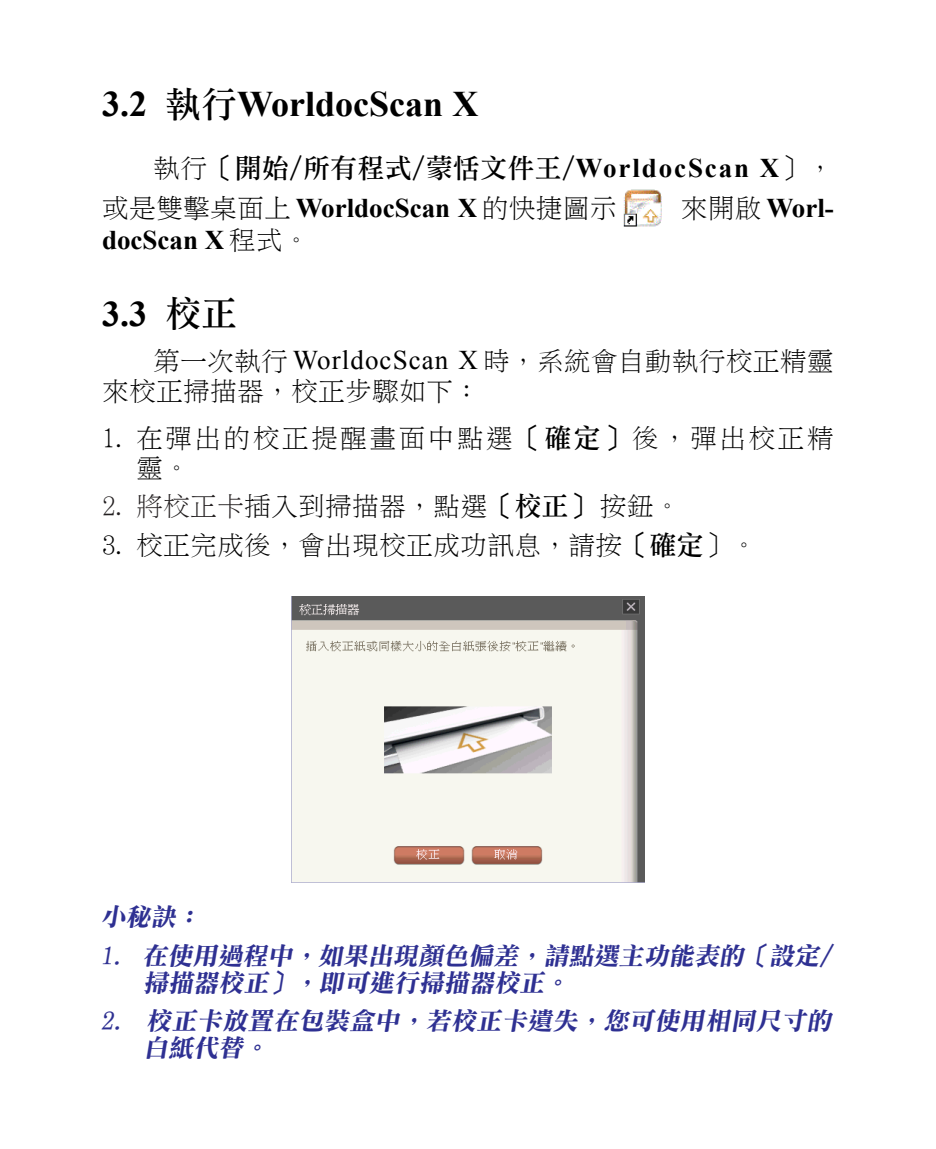
<style>
.page{position:relative;width:936px;height:1149px;background:#fff}
.page>*{position:absolute;margin:0;border:0;box-sizing:border-box;transform-origin:0 0}
.凹排{font:700 36px "Times New Roman";color:#000}
.凸排{font:700 27px/40.5px "Times New Roman";color:#000}
.標題3{font:27px "DF Li Song W3 WIN BF";color:#000}
.凹排-2{font:27px/30px "DF Li Song W3 WIN BF";color:#000}
.標題3-2{font:27px/30px "DF Li Song W3 WIN BF";letter-spacing:.08em;color:#000}
.注意{font:italic 24.6px/27px "DF Li Song W7 WIN BF";color:#2e3092}
.s1{font-family:"DF Li Song W5 WIN BF";font-weight:400}
.s2{font-family:"DF Li Song W3 WIN BF";font-weight:400}
.s3{font-family:"Times New Roman"}
.s4{font-family:"DF Li Song W5 WIN BF"}
.s5{color:#231f20}
</style>
<div class="page">
<img style="left:623px;top:189px;width:39px;height:38px">
<img style="left:291px;top:596px;width:353px;height:286px">
<p class="凹排" style="left:102px;top:79px;width:378px">3.2 <span class="s1">執行</span>WorldocScan X</p>
<p class="凸排" style="left:102px;top:146px;width:733px;text-indent:51px"><span class="s2">執行</span><span class="s1">［開始/所有程式/蒙恬文件王/</span>WorldocScan X<span class="s2">］，或是雙擊桌面上</span> WorldocScan X <span class="s2">的快捷圖示</span></p>
<p class="凸排" style="left:680px;top:187px;width:154px"><span class="s2">來開啟</span> Worl-</p>
<p class="凸排" style="left:102px;top:219px;width:209px">docScan X <span class="s2">程式。</span></p>
<p class="凹排" style="left:102px;top:288px;width:136px">3.3 <span class="s1">校正</span></p>
<p class="凹排-2" style="left:102px;top:345px;width:733px;text-indent:51px">第一次執行 <span class="s3">WorldocScan X</span> 時，系統會自動執行校正精靈來校正掃描器，校正步驟如下：</p>
<p class="標題3-2" style="left:136px;top:422px;width:699px;text-indent:-34px">1. 在彈出的校正提醒畫面中點選<span class="s4">［確定］</span>後，彈出校正精靈。</p>
<p class="標題3" style="left:102px;top:492px;width:580px"><span class="s5">2. 將校正卡</span>插入到掃描器，點選<span class="s4">［校正］</span>按鈕。</p>
<p class="標題3" style="left:102px;top:531px;width:657px">3. 校正完成後，會出現校正成功訊息，請按<span class="s4">［確定</span>］。</p>
<p class="注意" style="left:101px;top:902px;width:106px">小秘訣：</p>
<p class="注意" style="left:143px;top:941px;width:694px;text-indent:-43px"><span class="s4">1.</span> 在使用過程中，如果出現顏色偏差，請點選主功能表的［設定/掃描器校正］，即可進行掃描器校正。</p>
<p class="注意" style="left:143px;top:1006px;width:694px;text-indent:-43px"><span class="s4">2.</span> 校正卡放置在包裝盒中，若校正卡遺失，您可使用相同尺寸的白紙代替。</p>
</div>
